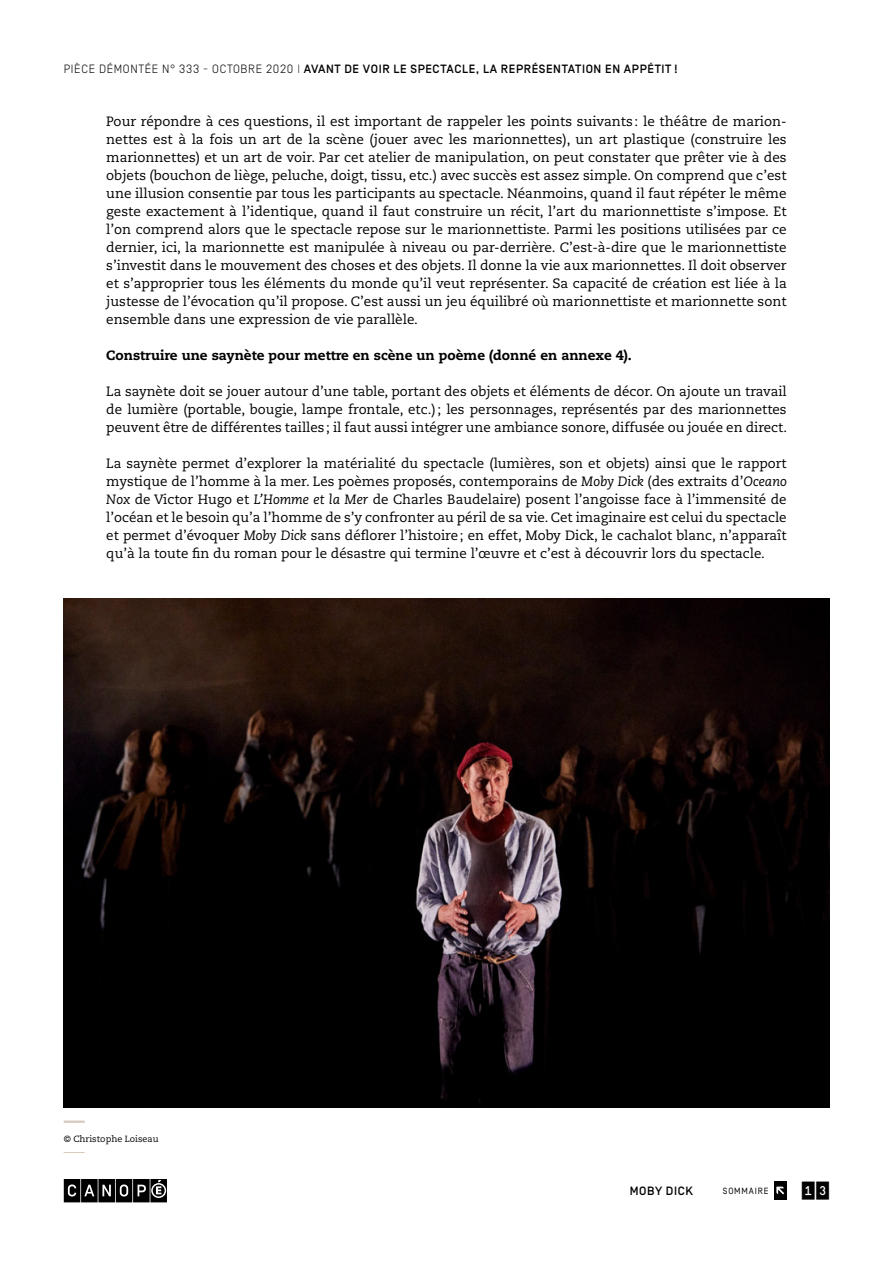
<style>
.page{position:relative;width:893px;height:1263px;background:#fff}
.page>*{position:absolute;margin:0;border:0;box-sizing:border-box;transform-origin:0 0}
.t1{font:800 21px "Caecilia LT Std";color:#d8cabd;scale:2 1}
.t2{font:300 21px "Caecilia LT Std";color:#d8cabd;scale:2 1}
.t3{font:500 18px "Simplon CNDP";color:#000}
.t4{font:13.5px/18px "Caecilia LT Std";color:#000;text-align:justify}
.t5{font:800 13.5px "Caecilia LT Std";color:#000}
.t6{font:500 12px "Simplon BP";letter-spacing:.05em;color:#000}
.t7{font:9px "Caecilia LT Std";color:#000}
.t8{font:9px "Simplon BP Regular";letter-spacing:.09em;color:#000}
.s1{font-weight:300}
.s2{font-style:italic}
</style>
<div class="page">
<svg style="left:64px;top:1179px;width:103px;height:23px;background:#2f2f2f"></svg>
<div style="left:774px;top:1181px;width:13px;height:18px;background:#000"></div>
<svg style="left:776px;top:1186px;width:8px;height:8px"></svg>
<img style="left:64px;top:598px;width:765px;height:509px">
<p class="t6" style="left:64px;top:62px;width:615px"><span class="s1">PIÈCE DÉMONTÉE N° 333 - OCTO BRE 2020 |</span> AVANT DE VOIR LE SPECTACLE, LA REPRÉSENTATION EN APPÉTIT !</p>
<p class="t4" style="left:106px;top:113px;width:682px">Pour répondre à ces questions, il est important de rappeler les points suivants : le théâtre de marion&shy;nettes est à la fois un art de la scène (jouer avec les marionnettes), un art plastique (construire les marionnettes) et un art de voir. Par cet atelier de manipulation, on peut constater que prêter vie à des objets (bouchon de liège, peluche, doigt, tissu, etc.) avec succès est assez simple. On comprend que c’est une illusion consentie par tous les participants au spectacle. Néanmoins, quand il faut répéter le même geste exactement à l’identique, quand il faut construire un récit, l’art du marionnettiste s’impose. Et l’on comprend alors que le spectacle repose sur le marionnettiste. Parmi les positions utilisées par ce dernier, ici, la marionnette est manipulée à niveau ou par-derrière. C’est-à-dire que le marionnettiste s’investit dans le mouvement des choses et des objets. Il donne la vie aux marionnettes. Il doit observer et s’approprier tous les éléments du monde qu’il veut représenter. Sa capacité de création est liée à la justesse de l’évocation qu’il propose. C’est aussi un jeu équilibré où marionnettiste et marionnette sont ensemble dans une expression de vie parallèle.</p>
<p class="t5" style="left:106px;top:347px;width:527px">Construire une saynète pour mettre en scène un poème (donné en annexe 4).</p>
<p class="t4" style="left:106px;top:383px;width:682px">La saynète doit se jouer autour d’une table, portant des objets et éléments de décor. On ajoute un travail de lumière (portable, bougie, lampe frontale, etc.); les personnages, représentés par des marionnettes peuvent être de différentes tailles ; il faut aussi intégrer une ambiance sonore, diffusée ou jouée en direct.</p>
<p class="t4" style="left:106px;top:455px;width:682px">La saynète permet d’explorer la matérialité du spectacle (lumières, son et objets) ainsi que le rapport mystique de l’homme à la mer. Les poèmes proposés, contemporains de <span class="s2">Moby Dick</span> (des extraits d’<span class="s2">Oceano Nox</span> de Victor Hugo et <span class="s2">L’Homme et la Mer</span> de Charles Baudelaire) posent l’angoisse face à l’immensité de l’océan et le besoin qu’a l’homme de s’y confronter au péril de sa vie. Cet imaginaire est celui du spectacle et permet d’évoquer <span class="s2">Moby Dick</span> sans déflorer l’histoire; en effet, Moby Dick, le cachalot blanc, n’apparaît qu’à la toute fin du roman pour le désastre qui termine l’œuvre et c’est à découvrir lors du spectacle.</p>
<h1 class="t1" style="left:64px;top:1108px;width:12px">–</h1>
<p class="t7" style="left:64px;top:1133px;width:96px">© Christophe Loiseau</p>
<h1 class="t2" style="left:64px;top:1139px;width:12px">–</h1>
<p class="t6" style="left:630px;top:1184px;width:65px">MOBY DICK</p>
<h2 class="t3" style="left:802px;top:1181px;width:29px">13</h2>
<p class="t8" style="left:723px;top:1186px;width:47px">SOMMAIRE</p>
</div>
